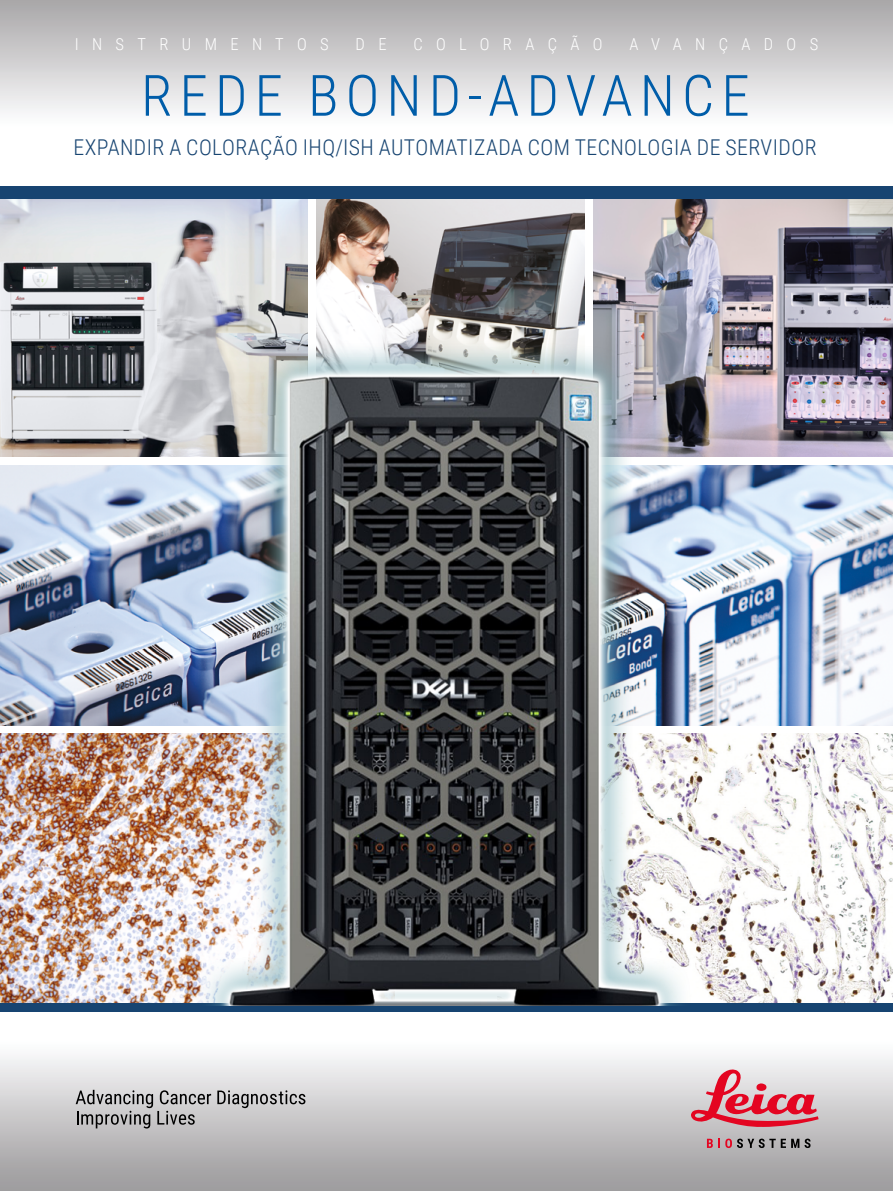
<style>
.page{position:relative;width:893px;height:1191px;background:#fff}
.page>*{position:absolute;margin:0;border:0;box-sizing:border-box;transform-origin:0 0}
.t1{font:300 57px "Roboto Condensed";letter-spacing:.125em;color:#005da9}
.t2{font:300 21.75px "Roboto Condensed";letter-spacing:.02em;color:#174471}
.t3{font:300 16.5px "Roboto Condensed";letter-spacing:.81em;color:#fff}
</style>
<div class="page">
<img style="left:741px;top:734px;width:152px;height:269px">
<img style="left:0;top:734px;width:141px;height:269px">
<img style="left:0;top:198px;width:308px;height:258px">
<img style="left:317px;top:198px;width:268px;height:108px">
<img style="left:593px;top:198px;width:300px;height:258px">
<div style="left:0;top:1014px;width:893px;height:176px;background:linear-gradient(to bottom,#fff,#9d9b9d)"></div>
<div style="left:0;top:186px;width:893px;height:12px;background:#174471"></div>
<div style="left:0;top:0;width:893px;height:165px;background:linear-gradient(to bottom,#acaaac,#fff)"></div>
<div style="left:0;top:1003px;width:893px;height:8px;background:#174471"></div>
<svg style="left:217px;top:1090px;width:88px;height:18px"></svg>
<svg style="left:76px;top:1089px;width:135px;height:39px"></svg>
<svg style="left:691px;top:1069px;width:128px;height:58px"></svg>
<svg style="left:707px;top:1138px;width:103px;height:10px"></svg>
<img style="left:0;top:465px;width:893px;height:260px">
<img style="left:141px;top:306px;width:600px;height:699px">
<p class="t3" style="left:75px;top:32px;width:255px">INSTRUMENTOS</p>
<p class="t3" style="left:356px;top:32px;width:32px">D E</p>
<p class="t3" style="left:413px;top:32px;width:190px">COLORAÇÃO</p>
<p class="t3" style="left:629px;top:32px;width:190px">AVANÇADOS</p>
<h1 class="t1" style="left:141px;top:55px;width:610px">REDE BOND-ADVANCE</h1>
<p class="t2" style="left:74px;top:132px;width:744px">EXPANDIR A COLORAÇÃO IHQ/ISH AUTOMATIZADA COM TECNOLOGIA DE SERVIDOR</p>
</div>
